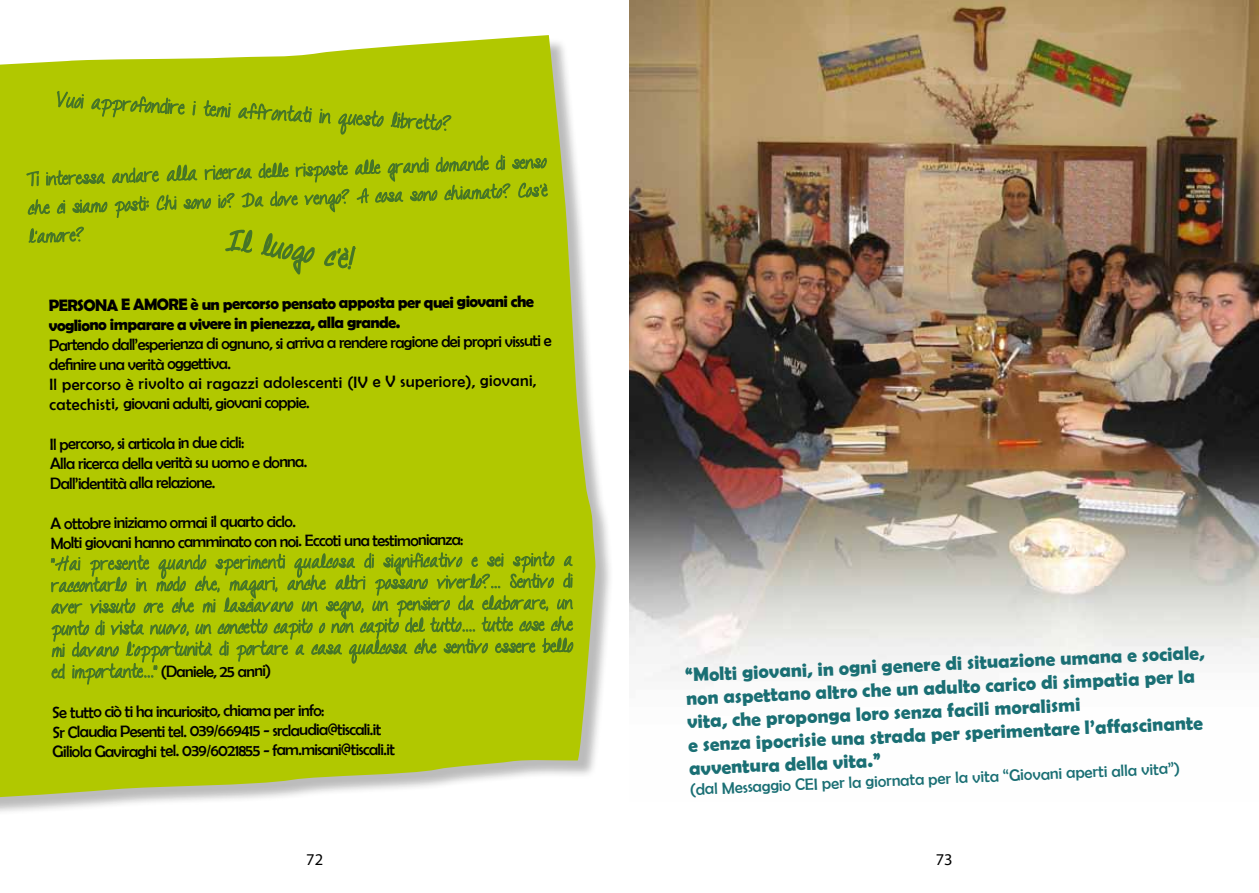
<style>
.page{position:relative;width:1259px;height:893px;background:#fff}
.page>*{position:absolute;margin:0;border:0;box-sizing:border-box;transform-origin:0 0}
.t1{font:700 19.5px/23.4px "Berlin Sans FB Demi";color:#1a6f74}
.t2{font:16.5px/19.8px "Berlin Sans FB";color:#000}
.t3{font:700 16.5px/19px "Berlin Sans FB Demi";color:#000}
.t4{font:16.5px "Berlin Sans FB";color:#1a6f74}
.t5{font:16.5px "Myriad Pro";color:#000}
</style>
<div class="page">
<div style="left:0;top:38px;width:614px;height:780px;background:#000;opacity:.27"></div>
<svg style="left:0;top:35px;width:595px;height:772px;background:#bbce2a"></svg>
<svg style="left:51px;top:489px;width:523px;height:235px;background:#a5be04"></svg>
<img style="left:629px;top:0;width:630px;height:677px">
<svg style="left:26px;top:58px;width:522px;height:219px;background:#a8c103"></svg>
<p class="t3" style="left:48px;top:298px;width:487px;rotate:-1deg">PERSONA E AMORE è un percorso pensato apposta per quei giovani che vogliono imparare a vivere in pienezza, alla grande.</p>
<p class="t2" style="left:49px;top:338px;width:504px;line-height:18.5px;rotate:-1deg">Partendo dall’esperienza di ognuno, si arriva a rendere ragione dei propri vissuti e defi nire una verità oggettiva.</p>
<p class="t2" style="left:49px;top:377px;width:489px;line-height:18.8px;rotate:-1deg">Il percorso è rivolto ai ragazzi adolescenti (IV e V superiore), giovani, catechisti, giovani adulti, giovani coppie.</p>
<p class="t2" style="left:49px;top:435px;width:259px;rotate:-1deg">Il percorso, si articola in due cicli:<br>Alla ricerca della verità su uomo e donna.<br>Dall’identità alla relazione.</p>
<p class="t2" style="left:50px;top:514px;width:414px;line-height:20.5px;rotate:-1deg">A ottobre iniziamo ormai il quarto ciclo.<br>Molti giovani hanno camminato con noi. Eccoti una testimonianza:</p>
<p class="t2" style="left:161px;top:662px;width:112px;rotate:-1deg">(Daniele, 25 anni)</p>
<p class="t2" style="left:52px;top:703px;width:344px;rotate:-1deg">Se tutto ciò ti ha incuriosito, chiama per info:<br>Sr Claudia Pesenti tel. 039/669415 - srclaudia@tiscali.it<br>Giliola Gaviraghi tel. 039/6021855 - fam.misani@tiscali.it</p>
<p class="t1" style="left:684px;top:661px;width:521px;rotate:-2deg">“Molti giovani, in ogni genere di situazione umana e sociale, non aspettano altro che un adulto carico di simpatia per la vita, che proponga loro senza facili moralismi<br>e senza ipocrisie una strada per sperimentare l’affascinante</p>
<p class="t1" style="left:689px;top:755px;width:193px;rotate:-2deg">avventura della vita.”</p>
<p class="t4" style="left:689px;top:778px;width:492px;rotate:-2deg">(dal Messaggio CEI per la giornata per la vita “Giovani aperti alla vita”)</p>
<p class="t5" style="left:306px;top:849px;width:18px">72</p>
<p class="t5" style="left:935px;top:849px;width:18px">73</p>
</div>
